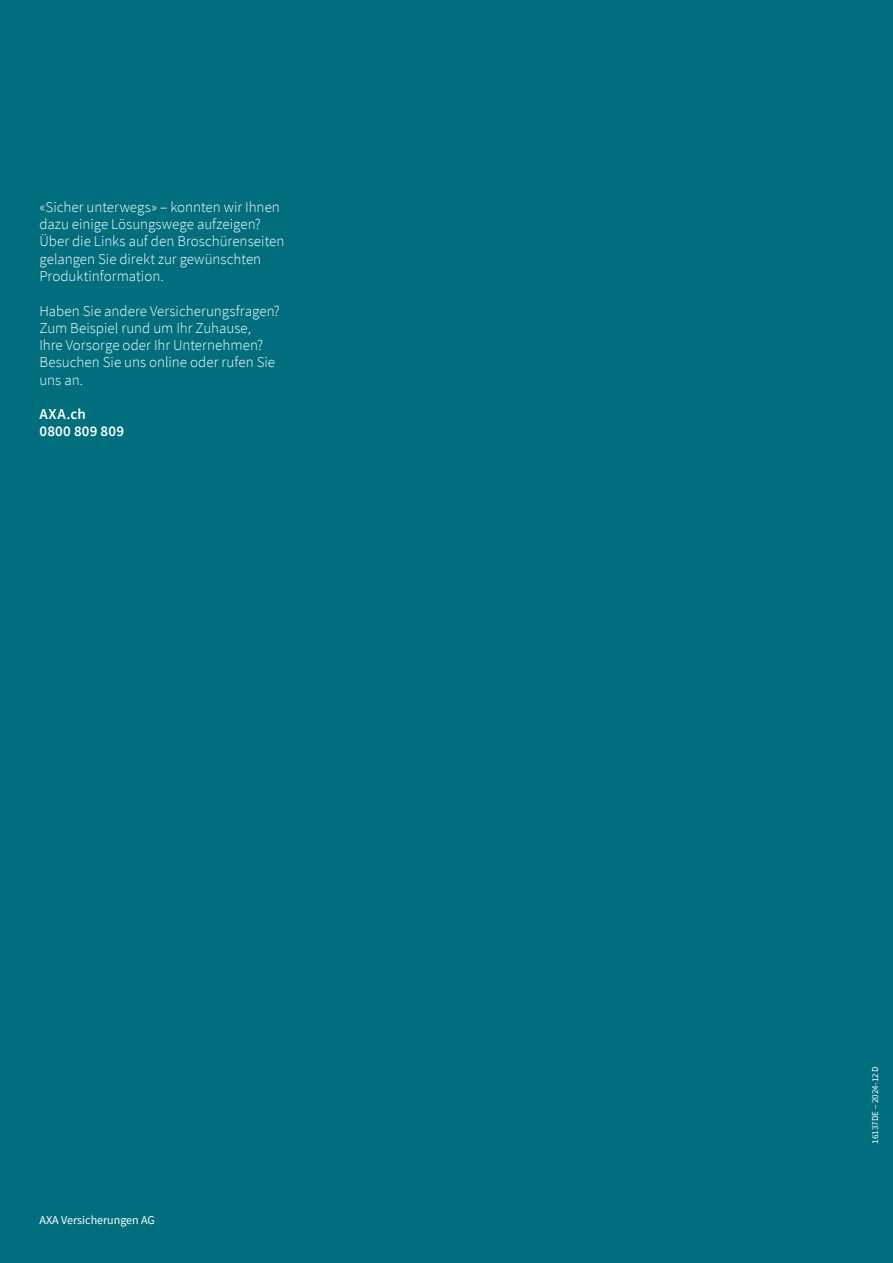
<style>
.page{position:relative;width:893px;height:1263px;background:#006e7c}
.page>*{position:absolute;margin:0;border:0;box-sizing:border-box;transform-origin:0 0}
.t1{font:300 15px/17.2px "Source Sans Pro";color:#fff}
.t2{font:600 15px/17.2px "Source Sans Pro";letter-spacing:.015em;color:#fff}
.t3{font:12px "Source Sans Pro";color:#fff}
.t4{font:9px "Source Sans Pro";color:#fff}
</style>
<div class="page">
<p class="t1" style="left:39px;top:198px;width:247px">«Sicher unterwegs» – konnten wir Ihnen dazu einige Lösungswege aufzeigen?<br>Über die Links auf den Broschürenseiten gelangen Sie direkt zur gewünschten Produktinformation.</p>
<p class="t1" style="left:39px;top:302px;width:242px">Haben Sie andere Versicherungsfragen?<br>Zum Beispiel rund um Ihr Zuhause,<br>Ihre Vorsorge oder Ihr Unternehmen?<br>Besuchen Sie uns online oder rufen Sie uns an.</p>
<p class="t2" style="left:39px;top:405px;width:86px">AXA.ch<br>0800 809 809</p>
<p class="t3" style="left:39px;top:1212px;width:117px">AXA Versicherungen AG</p>
<p class="t4" style="left:869px;top:1143px;width:79px;rotate:-90deg">16137DE – 2024-12 D</p>
</div>
